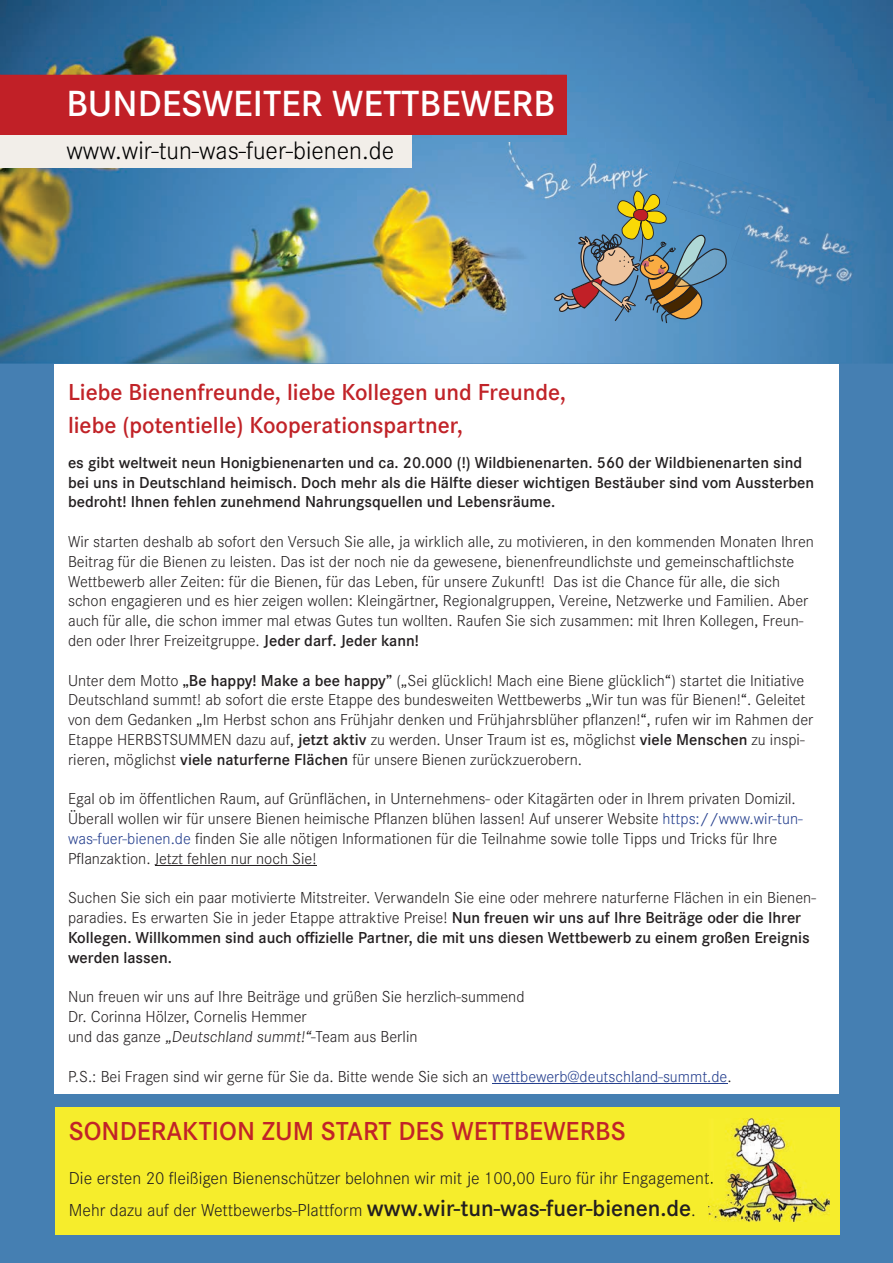
<style>
.page{position:relative;width:893px;height:1263px;background:#fff}
.page>*{position:absolute;margin:0;border:0;box-sizing:border-box;transform-origin:0 0}
.t1{font:600 37.8px "Corporate S";color:#fff}
.t2{font:600 27px "Corporate S";color:#c12328}
.t3{font:300 26.1px "Corporate S";color:#000}
.t4{font:600 24px/32.4px "Corporate S";color:#c12328}
.t5{font:300 18px/32.4px "Corporate S";color:#231f20}
.t6{font:300 16.5px/19.8px "Corporate S";color:#231f20}
.t7{font:600 16.5px/19.8px "Corporate S";color:#231f20}
.s1{font-weight:600}
.s2{color:#253f8e}
.s3{font-weight:600;font-size:24px}
</style>
<div class="page">
<div style="left:0;top:1px;width:893px;height:1261px;background:#457fb2"></div>
<img style="left:0;top:0;width:893px;height:364px">
<div style="left:54px;top:364px;width:785px;height:729px;background:#fff"></div>
<div style="left:55px;top:1107px;width:785px;height:128px;background:#f6ed2c"></div>
<img style="left:708px;top:1118px;width:121px;height:103px">
<img style="left:708px;top:1171px;width:5px;height:16px">
<div style="left:0;top:133px;width:411px;height:34px;background:#f2eee9"></div>
<div style="left:0;top:74px;width:566px;height:61px;background:#c12027"></div>
<img style="left:731px;top:220px;width:132px;height:77px">
<img style="left:666px;top:161px;width:131px;height:67px">
<img style="left:742px;top:207px;width:49px;height:35px">
<img style="left:472px;top:143px;width:179px;height:58px">
<svg style="left:554px;top:190px;width:173px;height:133px;background:#74909f"></svg>
<hr style="left:155px;top:865px;width:161px;height:1px;background:#231f20">
<hr style="left:492px;top:1083px;width:235px;height:1px;background:#253f8e">
<h1 class="t1" style="left:66px;top:82px;width:490px">BUNDESWEITER WETTBEWERB</h1>
<h3 class="t3" style="left:66px;top:135px;width:329px">www.wir-tun-was-fuer-bienen.de</h3>
<h3 class="t4" style="left:68px;top:376px;width:499px">Liebe Bienenfreunde, liebe Kollegen und Freunde, liebe (potentielle) Kooperationspartner,</h3>
<p class="t7" style="left:68px;top:453px;width:748px">es gibt weltweit neun Honigbienenarten und ca. 20.000 (!) Wildbienenarten. 560 der Wildbienenarten sind bei uns in Deutschland heimisch. Doch mehr als die Hälfte dieser wichtigen Bestäuber sind vom Aussterben bedroht! Ihnen fehlen zunehmend Nahrungsquellen und Lebensräume.</p>
<p class="t6" style="left:68px;top:532px;width:747px">Wir starten deshalb ab sofort den Versuch Sie alle, ja wirklich alle, zu motivieren, in den kommenden Monaten Ihren Beitrag für die Bienen zu leisten. Das ist der noch nie da gewesene, bienenfreundlichste und gemeinschaftlichste Wettbewerb aller Zeiten: für die Bienen, für das Leben, für unsere Zukunft! Das ist die Chance für alle, die sich schon engagieren und es hier zeigen wollen: Kleingärtner, Regionalgruppen, Vereine, Netzwerke und Familien. Aber auch für alle, die schon immer mal etwas Gutes tun wollten. Raufen Sie sich zusammen: mit Ihren Kollegen, Freun&shy;den oder Ihrer Freizeitgruppe. <span class="s1">Jeder darf. Jeder kann!</span></p>
<p class="t6" style="left:68px;top:670px;width:747px">Unter dem Motto <span class="s1">„Be happy! Make a bee happy”</span> („Sei glücklich! Mach eine Biene glücklich“) startet die Initiative Deutschland summt! ab sofort die erste Etappe des bundesweiten Wettbewerbs „Wir tun was für Bienen!“. Geleitet von dem Gedanken „Im Herbst schon ans Frühjahr denken und Frühjahrsblüher pflanzen!“, rufen wir im Rahmen der Etappe HERBSTSUMMEN dazu auf, <span class="s1">jetzt aktiv</span> zu werden. Unser Traum ist es, möglichst <span class="s1">viele Menschen</span> zu inspi&shy;rieren, möglichst <span class="s1">viele naturferne Flächen</span> für unsere Bienen zurückzuerobern.</p>
<p class="t6" style="left:68px;top:789px;width:736px">Egal ob im öffentlichen Raum, auf Grünflächen, in Unternehmens- oder Kitagärten oder in Ihrem privaten Domizil.<br>Überall wollen wir für unsere Bienen heimische Pflanzen blühen lassen! Auf unserer Website <span class="s2">https://www.wir-tun&shy;was-fuer-bienen.de</span> finden Sie alle nötigen Informationen für die Teilnahme sowie tolle Tipps und Tricks für Ihre Pflanzaktion. Jetzt fehlen nur noch Sie!</p>
<p class="t6" style="left:68px;top:888px;width:749px">Suchen Sie sich ein paar motivierte Mitstreiter. Verwandeln Sie eine oder mehrere naturferne Flächen in ein Bienen&shy;paradies. Es erwarten Sie in jeder Etappe attraktive Preise! <span class="s1">Nun freuen wir uns auf Ihre Beiträge oder die Ihrer Kollegen. Willkommen sind auch offizielle Partner, die mit uns diesen Wettbewerb zu einem großen Ereignis werden lassen.</span></p>
<p class="t6" style="left:68px;top:987px;width:458px">Nun freuen wir uns auf Ihre Beiträge und grüßen Sie herzlich-summend<br>Dr. Corinna Hölzer, Cornelis Hemmer<br>und das ganze „Deutschland summt!“-Team aus Berlin</p>
<p class="t6" style="left:68px;top:1066px;width:665px">P.S.: Bei Fragen sind wir gerne für Sie da. Bitte wende Sie sich an <span class="s2">wettbewerb@deutschland-summt.de</span>.</p>
<h2 class="t2" style="left:69px;top:1116px;width:558px">SONDERAKTION ZUM START DES WETTBEWERBS</h2>
<p class="t5" style="left:69px;top:1161px;width:647px">Die ersten 20 fleißigen Bienenschützer belohnen wir mit je 100,00 Euro für ihr Engagement.<br>Mehr dazu auf der Wettbewerbs-Plattform <span class="s3">www.wir-tun-was-fuer-bienen.de</span>.</p>
</div>
